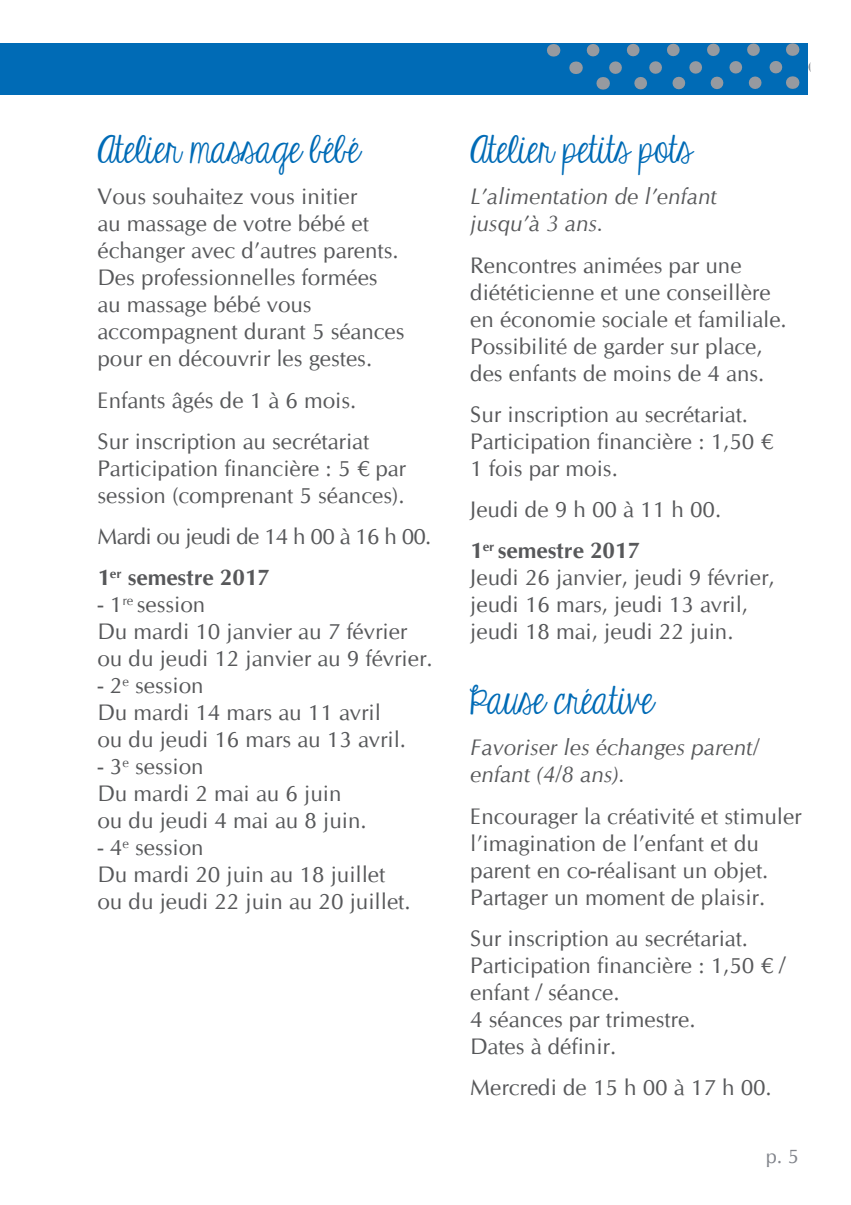
<style>
.page{position:relative;width:851px;height:1205px;background:#fff}
.page>*{position:absolute;margin:0;border:0;box-sizing:border-box;transform-origin:0 0}
.t1{font:40px "KG Eyes Wide Open";color:#006bb6}
.t2{font:22.5px/27px "CG Omega";color:#57585a}
.t3{font:italic 22.5px/27px "CG Omega";color:#57585a}
.t4{font:22.5px/41.2px "CG Omega";letter-spacing:-.03em;color:#57585a}
.t5{font:20px "CG Omega";color:#81848b}
.s1{font-weight:700}
</style>
<div class="page">
<div style="left:0;top:43px;width:807px;height:52px;background:#006bb6"></div>
<svg style="left:553px;top:44px;width:1px;height:13px"></svg>
<svg style="left:593px;top:43px;width:201px;height:47px"></svg>
<svg style="left:575px;top:62px;width:1px;height:12px"></svg>
<h1 class="t1" style="left:97px;top:128px;width:264px">Atelier massage bébé</h1>
<p class="t2" style="left:97px;top:183px;width:308px">Vous souhaitez vous initier<br>au massage de votre bébé et échanger avec d’autres parents.<br>Des professionnelles formées au massage bébé vous accompagnent durant 5 séances pour en découvrir les gestes.</p>
<p class="t2" style="left:97px;top:379px;width:273px;line-height:41.2px">Enfants âgés de 1 à 6 mois.<br>Sur inscription au secrétariat</p>
<p class="t2" style="left:97px;top:455px;width:310px">Participation financière : 5 € par session (comprenant 5 séances).</p>
<p class="t4" style="left:97px;top:516px;width:335px">Mardi ou jeudi de 14 h 00 à 16 h 00.<br><span class="s1">1</span><sup>er</sup> <span class="s1">semestre 2017</span></p>
<p class="t2" style="left:97px;top:591px;width:337px">- 1<sup>re</sup> session<br>Du mardi 10 janvier au 7 février ou du jeudi 12 janvier au 9 février.</p>
<p class="t2" style="left:97px;top:672px;width:310px">- 2<sup>e</sup> session<br>Du mardi 14 mars au 11 avril ou du jeudi 16 mars au 13 avril.</p>
<p class="t2" style="left:97px;top:753px;width:271px">- 3<sup>e</sup> session<br>Du mardi 2 mai au 6 juin ou du jeudi 4 mai au 8 juin.</p>
<p class="t2" style="left:97px;top:834px;width:314px">- 4<sup>e</sup> session<br>Du mardi 20 juin au 18 juillet ou du jeudi 22 juin au 20 juillet.</p>
<h1 class="t1" style="left:470px;top:128px;width:223px">Atelier petits pots</h1>
<p class="t3" style="left:470px;top:183px;width:248px">L’alimentation de l’enfant jusqu’à 3 ans.</p>
<p class="t2" style="left:470px;top:252px;width:318px">Rencontres animées par une diététicienne et une conseillère en économie sociale et familiale.<br>Possibilité de garder sur place, des enfants de moins de 4 ans.</p>
<p class="t2" style="left:470px;top:401px;width:304px">Sur inscription au secrétariat.<br>Participation financière : 1,50 €<br>1 fois par mois.</p>
<p class="t2" style="left:470px;top:489px;width:252px;line-height:41.2px">Jeudi de 9 h 00 à 11 h 00.<br><span class="s1">1</span><sup>er</sup> <span class="s1">semestre 2017</span></p>
<p class="t2" style="left:470px;top:564px;width:306px">Jeudi 26 janvier, jeudi 9 février, jeudi 16 mars, jeudi 13 avril, jeudi 18 mai, jeudi 22 juin.</p>
<h1 class="t1" style="left:470px;top:679px;width:185px">Pause créative</h1>
<p class="t3" style="left:470px;top:734px;width:290px">Favoriser les échanges parent/ enfant (4/8 ans).</p>
<p class="t2" style="left:470px;top:802px;width:333px">Encourager la créativité et stimuler l’imagination de l’enfant et du parent en co-réalisant un objet.<br>Partager un moment de plaisir.</p>
<p class="t2" style="left:470px;top:925px;width:317px">Sur inscription au secrétariat.<br>Participation financière : 1,50 € / enfant / séance.<br>4 séances par trimestre.<br>Dates à définir.</p>
<p class="t2" style="left:470px;top:1074px;width:303px">Mercredi de 15 h 00 à 17 h 00.</p>
<p class="t5" style="left:765px;top:1144px;width:35px">p. 5</p>
</div>
